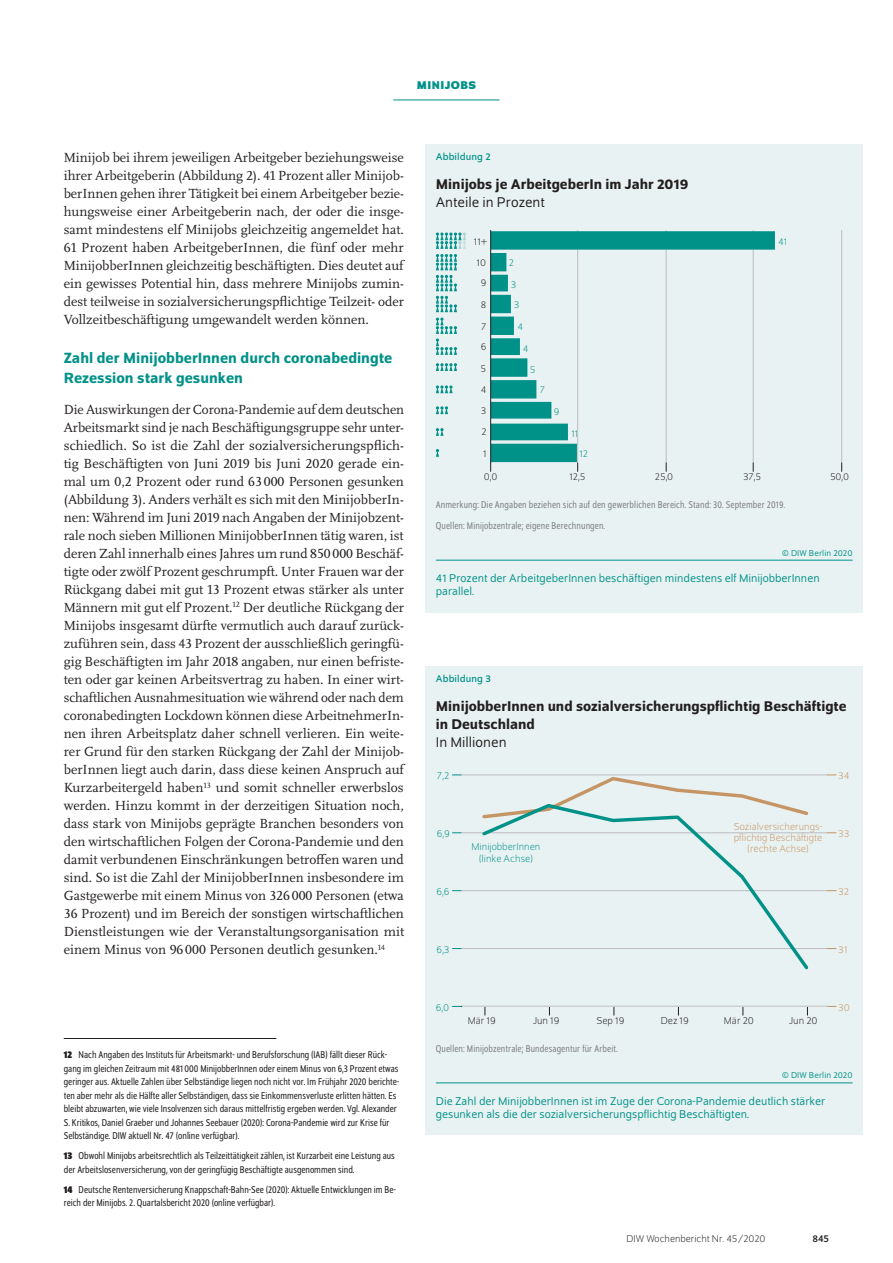
<style>
.page{position:relative;width:893px;height:1263px;background:#fff}
.page>*{position:absolute;margin:0;border:0;box-sizing:border-box;transform-origin:0 0}
.t1{font:500 15.75px/19.5px "Schumpeter";color:#009188}
.t2{font:500 15px/18px "Schumpeter";color:#231f20}
.t3{font:15px "Schumpeter Blond";color:#231f20}
.t4{font:13.8px/18px "Scala Pro";color:#231f20;text-align:justify}
.t5{font:12px/13.5px "Schumpeter Blond";color:#009188}
.t6{font:700 12px "Schumpeter";color:#009188}
.t7{font:300 10.65px/11.4px "Schumpeter";color:#c59565;text-align:center}
.t8{font:300 10.65px/11.4px "Schumpeter";color:#009188;text-align:center}
.t9{font:300 10.65px "Schumpeter";color:#231f20}
.t10{font:semi-condensed 10.5px/13.5px "Schumpeter Blond";color:#231f20}
.t11{font:semi-condensed 10.5px/21.3px "Schumpeter Blond";letter-spacing:.01em;color:#808285}
.t12{font:300 10.5px "Schumpeter";color:#231f20}
.t13{font:10.5px "Schumpeter";letter-spacing:.01em;color:#009188}
.t14{font:300 10.5px "Schumpeter";color:#009188}
.t15{font:10.5px "Schumpeter";color:#231f20}
.t16{font:9px "Schumpeter Blond";letter-spacing:.01em;color:#009188}
.s1{font-family:"Schumpeter";font-weight:700}
</style>
<div class="page">
<hr style="left:393px;top:100px;width:107px;height:1px;background:#009188">
<hr style="left:64px;top:1038px;width:212px;height:1px;background:#231f20">
<div style="left:425px;top:144px;width:438px;height:468px;background:#e9f2f2"></div>
<hr style="left:577px;top:230px;width:1px;height:233px;background:#bcbdc0">
<hr style="left:666px;top:230px;width:1px;height:233px;background:#bcbdc0">
<hr style="left:753px;top:230px;width:1px;height:233px;background:#bcbdc0">
<hr style="left:841px;top:230px;width:1px;height:233px;background:#bcbdc0">
<svg style="left:491px;top:231px;width:284px;height:231px"></svg>
<hr style="left:490px;top:230px;width:1px;height:233px;background:#231f20">
<svg style="left:436px;top:263px;width:21px;height:3px"></svg>
<svg style="left:436px;top:254px;width:21px;height:3px"></svg>
<svg style="left:436px;top:275px;width:21px;height:12px"></svg>
<svg style="left:436px;top:296px;width:21px;height:12px"></svg>
<svg style="left:436px;top:318px;width:21px;height:11px"></svg>
<svg style="left:436px;top:338px;width:21px;height:12px"></svg>
<svg style="left:436px;top:363px;width:21px;height:3px"></svg>
<svg style="left:436px;top:385px;width:17px;height:4px"></svg>
<svg style="left:436px;top:406px;width:12px;height:3px"></svg>
<svg style="left:436px;top:428px;width:8px;height:3px"></svg>
<svg style="left:436px;top:232px;width:30px;height:12px"></svg>
<hr style="left:436px;top:560px;width:417px;height:1px;background:#009188">
<div style="left:425px;top:666px;width:438px;height:469px;background:#e9f2f2"></div>
<hr style="left:461px;top:948px;width:366px;height:1px;background:#bcbdc0">
<hr style="left:461px;top:890px;width:366px;height:1px;background:#bcbdc0">
<hr style="left:461px;top:832px;width:366px;height:1px;background:#bcbdc0">
<hr style="left:461px;top:775px;width:366px;height:1px;background:#bcbdc0">
<hr style="left:461px;top:1006px;width:366px;height:1px;background:#231f20">
<svg style="left:480px;top:775px;width:331px;height:27px"></svg>
<hr style="left:462px;top:1006px;width:365px;height:1px;background:#cfd1d0">
<svg style="left:479px;top:802px;width:332px;height:168px"></svg>
<hr style="left:436px;top:1082px;width:417px;height:1px;background:#009188">
<p class="t6" style="left:417px;top:79px;width:19px">MINIJOBS</p>
<p class="t4" style="left:64px;top:148px;width:342px">Minijob bei ihrem jeweiligen Arbeitgeber beziehungsweise ihrer Arbeitgeberin (Abbildung 2). 41 Prozent aller Minijob&shy;berInnen gehen ihrer Tätigkeit bei einem Arbeitgeber bezie&shy;hungsweise einer Arbeitgeberin nach, der oder die insge&shy;samt mindestens elf Minijobs gleichzeitig angemeldet hat.<br>61 Prozent haben ArbeitgeberInnen, die fünf oder mehr MinijobberInnen gleichzeitig beschäftigten. Dies deutet auf ein gewisses Potential hin, dass mehrere Minijobs zumin&shy;dest teilweise in sozialversicherungspflichtige Teilzeit- oder Vollzeitbeschäftigung umgewandelt werden können.</p>
<p class="t1" style="left:64px;top:348px;width:330px">Zahl der MinijobberInnen durch coronabedingte<br>Rezession stark gesunken</p>
<p class="t4" style="left:64px;top:400px;width:342px">Die Auswirkungen der Corona-Pandemie auf dem deutschen Arbeitsmarkt sind je nach Beschäftigungsgruppe sehr unter&shy;schiedlich. So ist die Zahl der sozialversicherungspflich&shy;tig Beschäftigten von Juni 2019 bis Juni 2020 gerade ein&shy;mal um 0,2 Prozent oder rund 63 000 Personen gesunken (Abbildung 3). Anders verhält es sich mit den MinijobberIn&shy;nen: Während im Juni 2019 nach Angaben der Minijobzent&shy;rale noch sieben Millionen MinijobberInnen tätig waren, ist deren Zahl innerhalb eines Jahres um rund 850 000 Beschäf&shy;tigte oder zwölf Prozent geschrumpft. Unter Frauen war der Rückgang dabei mit gut 13 Prozent etwas stärker als unter Männern mit gut elf Prozent.<sup>12</sup> Der deutliche Rückgang der Minijobs insgesamt dürfte vermutlich auch darauf zurück&shy;zuführen sein, dass 43 Prozent der ausschließlich geringfü&shy;gig Beschäftigten im Jahr 2018 angaben, nur einen befriste&shy;ten oder gar keinen Arbeitsvertrag zu haben. In einer wirt&shy;schaftlichen Ausnahmesituation wie während oder nach dem coronabedingten Lockdown können diese ArbeitnehmerIn&shy;nen ihren Arbeitsplatz daher schnell verlieren. Ein weite&shy;rer Grund für den starken Rückgang der Zahl der Minijob&shy;berInnen liegt auch darin, dass diese keinen Anspruch auf Kurzarbeitergeld haben<sup>13</sup> und somit schneller erwerbslos werden. Hinzu kommt in der derzeitigen Situation noch, dass stark von Minijobs geprägte Branchen besonders von den wirtschaftlichen Folgen der Corona-Pandemie und den damit verbundenen Einschränkungen betroffen waren und sind. So ist die Zahl der MinijobberInnen insbesondere im Gastgewerbe mit einem Minus von 326000 Personen (etwa 36 Prozent) und im Bereich der sonstigen wirtschaftlichen Dienstleistungen wie der Veranstaltungsorganisation mit einem Minus von 96 000 Personen deutlich gesunken.<sup>14</sup></p>
<p class="t10" style="left:64px;top:1048px;width:337px"><span class="s1">12</span> Nach Angaben des Instituts für Arbeitsmarkt- und Berufsforschung (IAB) fällt dieser Rück&shy;gang im gleichen Zeitraum mit 481 000 MinijobberInnen oder einem Minus von 6,3 Prozent etwas geringer aus. Aktuelle Zahlen über Selbständige liegen noch nicht vor. Im Frühjahr 2020 berichte&shy;ten aber mehr als die Hälfte aller Selbständigen, dass sie Einkommensverluste erlitten hätten. Es bleibt abzuwarten, wie viele Insolvenzen sich daraus mittelfristig ergeben werden. Vgl. Alexander S. Kritikos, Daniel Graeber und Johannes Seebauer (2020): Corona-Pandemie wird zur Krise für Selbständige. DIW aktuell Nr. 47 (online verfügbar).</p>
<p class="t10" style="left:64px;top:1149px;width:333px"><span class="s1">13</span> Obwohl Minijobs arbeitsrechtlich als Teilzeittätigkeit zählen, ist Kurzarbeit eine Leistung aus der Arbeitslosenversicherung, von der geringfügig Beschäftigte ausgenommen sind.</p>
<p class="t10" style="left:64px;top:1183px;width:334px"><span class="s1">14</span> Deutsche Rentenversicherung Knappschaft-Bahn-See (2020): Aktuelle Entwicklungen im Be&shy;reich der Minijobs. 2. Quartalsbericht 2020 (online verfügbar).</p>
<p class="t13" style="left:436px;top:151px;width:56px">Abbildung 2</p>
<p class="t2" style="left:436px;top:175px;width:254px">Minijobs je ArbeitgeberIn im Jahr 2019</p>
<p class="t3" style="left:436px;top:194px;width:111px">Anteile in Prozent</p>
<p class="t12" style="left:474px;top:236px;width:15px">11+</p>
<p class="t12" style="left:477px;top:258px;width:11px">10</p>
<p class="t14" style="left:509px;top:258px;width:7px">2</p>
<p class="t12" style="left:481px;top:278px;width:7px">9</p>
<p class="t14" style="left:511px;top:280px;width:7px">3</p>
<p class="t12" style="left:481px;top:300px;width:7px">8</p>
<p class="t14" style="left:514px;top:300px;width:7px">3</p>
<p class="t12" style="left:481px;top:321px;width:7px">7</p>
<p class="t14" style="left:518px;top:321px;width:7px">4</p>
<p class="t12" style="left:481px;top:342px;width:7px">6</p>
<p class="t14" style="left:523px;top:343px;width:7px">4</p>
<p class="t12" style="left:481px;top:363px;width:7px">5</p>
<p class="t14" style="left:530px;top:365px;width:7px">5</p>
<p class="t12" style="left:481px;top:385px;width:7px">4</p>
<p class="t14" style="left:540px;top:385px;width:7px">7</p>
<p class="t12" style="left:481px;top:405px;width:7px">3</p>
<p class="t14" style="left:554px;top:407px;width:7px">9</p>
<p class="t12" style="left:482px;top:427px;width:7px">2</p>
<p class="t14" style="left:571px;top:429px;width:8px">11</p>
<p class="t12" style="left:483px;top:449px;width:5px">1</p>
<p class="t14" style="left:579px;top:449px;width:10px">12</p>
<p class="t14" style="left:778px;top:236px;width:11px">41</p>
<p class="t12" style="left:484px;top:472px;width:15px">0,0</p>
<p class="t12" style="left:569px;top:472px;width:17px">12,5</p>
<p class="t12" style="left:655px;top:472px;width:20px">25,0</p>
<p class="t12" style="left:743px;top:472px;width:20px">37,5</p>
<p class="t12" style="left:830px;top:472px;width:21px">50,0</p>
<p class="t11" style="left:436px;top:494px;width:351px">Anmerkung: Die Angaben beziehen sich auf den gewerblichen Bereich. Stand: 30. September 2019.<br>Quellen: Minijobzentrale; eigene Berechnungen.</p>
<p class="t16" style="left:782px;top:548px;width:72px">© DIW Berlin 2020</p>
<p class="t5" style="left:436px;top:571px;width:385px">41 Prozent der ArbeitgeberInnen beschäftigen mindestens elf MinijobberInnen parallel.</p>
<p class="t13" style="left:436px;top:673px;width:57px">Abbildung 3</p>
<p class="t2" style="left:436px;top:697px;width:412px">MinijobberInnen und sozialversicherungspflichtig Beschäftigte in Deutschland</p>
<p class="t3" style="left:436px;top:734px;width:72px">In Millionen</p>
<p class="t8" style="left:437px;top:770px;width:14px">7,2</p>
<p class="t7" style="left:838px;top:770px;width:13px">34</p>
<p class="t8" style="left:437px;top:828px;width:15px">6,9</p>
<p class="t8" style="left:471px;top:842px;width:71px">MinijobberInnen (linke Achse)</p>
<p class="t7" style="left:734px;top:821px;width:90px">Sozialversicherungs&shy;pflichtig Beschäftigte (rechte Achse)</p>
<p class="t7" style="left:838px;top:828px;width:13px">33</p>
<p class="t8" style="left:436px;top:886px;width:15px">6,6</p>
<p class="t7" style="left:838px;top:886px;width:12px">32</p>
<p class="t8" style="left:437px;top:944px;width:14px">6,3</p>
<p class="t8" style="left:436px;top:1002px;width:15px">6,0</p>
<p class="t9" style="left:468px;top:1015px;width:30px">Mär 19</p>
<p class="t9" style="left:533px;top:1015px;width:28px">Jun 19</p>
<p class="t9" style="left:596px;top:1015px;width:30px">Sep 19</p>
<p class="t9" style="left:661px;top:1015px;width:30px">Dez 19</p>
<p class="t9" style="left:724px;top:1015px;width:32px">Mär 20</p>
<p class="t9" style="left:789px;top:1015px;width:30px">Jun 20</p>
<p class="t11" style="left:436px;top:1038px;width:183px">Quellen: Minijobzentrale; Bundesagentur für Arbeit.</p>
<p class="t7" style="left:838px;top:944px;width:11px">31</p>
<p class="t7" style="left:838px;top:1002px;width:13px">30</p>
<p class="t16" style="left:782px;top:1071px;width:72px">© DIW Berlin 2020</p>
<p class="t5" style="left:436px;top:1094px;width:391px">Die Zahl der MinijobberInnen ist im Zuge der Corona-Pandemie deutlich stärker gesunken als die der sozialversicherungspflichtig Beschäftigten.</p>
<p class="t12" style="left:627px;top:1234px;width:140px">DIW Wochenbericht Nr. 45/2020</p>
<p class="t15" style="left:812px;top:1233px;width:18px">845</p>
</div>
